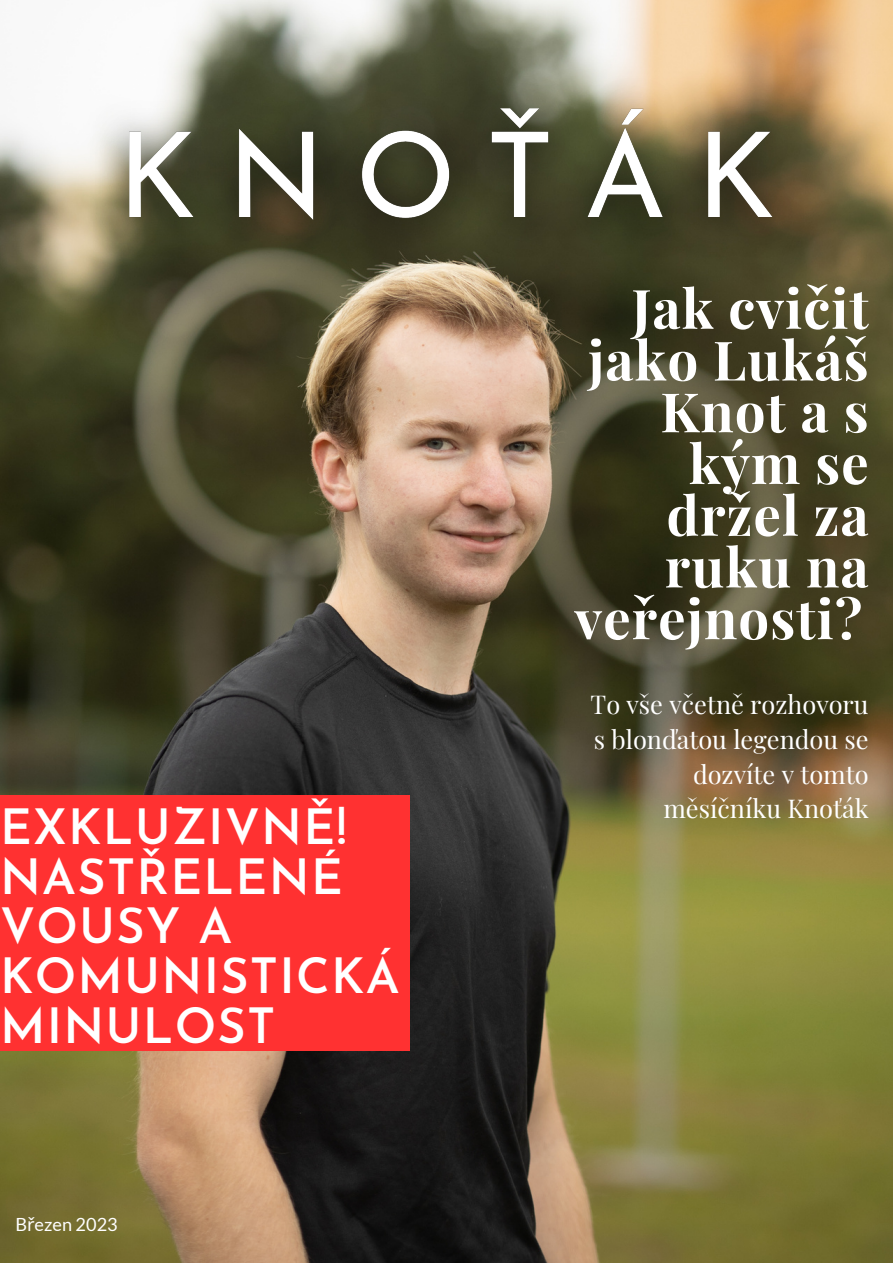
<style>
.page{position:relative;width:893px;height:1264px;background:#fff}
.page>*{position:absolute;margin:0;border:0;box-sizing:border-box;transform-origin:0 0}
.t1{font:700 54.45px/51.8px "Playfair Display";letter-spacing:.02em;color:#fff;text-align:right}
.t2{font:600 48.6px/49.7px "Josefin Sans";letter-spacing:.025em;color:#fff}
.t3{font:25.35px/34.8px "Playfair Display";color:#fff;text-align:right}
.t4{font:18.15px "Lato";color:#fff}
.s1{font-family:"Noto Sans"}
</style>
<div class="page">
<img style="left:0;top:0;width:892px;height:1262px">
<div style="left:0;top:795px;width:409px;height:255px;background:#ff3131"></div>
<img style="left:66px;top:60px;width:790px;height:243px">
<h2 class="t2" style="left:0;top:807px;width:401px">EXKLUZIVNĚ!<br>NASTŘELENÉ<br>VOUSY A<br>KOMUNISTICKÁ<br>MINULOST</h2>
<p class="t4" style="left:15px;top:1213px;width:104px">B<span class="s1">ř</span>ezen 2023</p>
<h1 class="t1" style="left:574px;top:280px;width:295px">Jak cvičit jako Lukáš<br>Knot a s kým se držel za ruku na veřejnosti?</h1>
<p class="t3" style="left:590px;top:686px;width:279px">To vše včetně rozhovoru s blonďatou legendou se dozvíte v tomto měsíčníku Knoťák</p>
</div>
